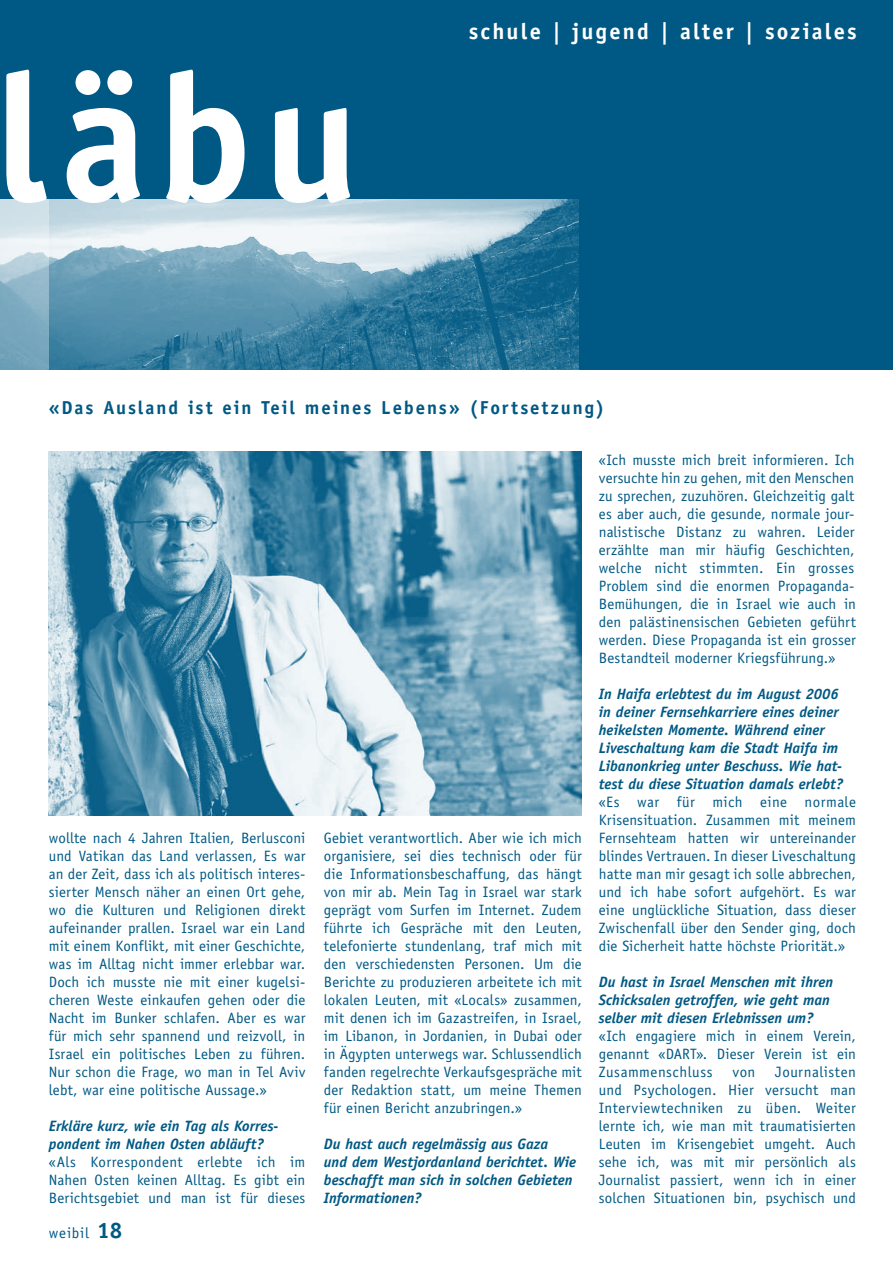
<style>
.page{position:relative;width:893px;height:1263px;background:#fff}
.page>*{position:absolute;margin:0;border:0;box-sizing:border-box;transform-origin:0 0}
.t1{font:700 180px "Officina Sans";color:#fff}
.t2{font:700 22.5px "Officina Sans";letter-spacing:.095em;color:#fff}
.t3{font:700 18.75px "Officina Sans";letter-spacing:.1em;color:#005984}
.t4{font:15px/18px "Officina Sans";letter-spacing:.005em;color:#005984;text-align:justify}
.t5{font:italic 700 15px/18px "Officina Sans";color:#005984}
.s1{font-weight:700;font-size:22.5px}
</style>
<div class="page">
<div style="left:0;top:0;width:893px;height:370px;background:#005984"></div>
<img style="left:49px;top:452px;width:533px;height:363px">
<img style="left:49px;top:200px;width:529px;height:170px">
<svg style="left:0;top:200px;width:49px;height:170px;background:#a3c3d2"></svg>
<h1 class="t1" style="left:-5px;top:26px;width:366px">läbu</h1>
<h2 class="t2" style="left:469px;top:17px;width:390px">schule | jugend | alter | soziales</h2>
<p class="t3" style="left:49px;top:396px;width:557px">«Das Ausland ist ein Teil meines Lebens» (Fortsetzung)</p>
<p class="t4" style="left:49px;top:828px;width:258px">wollte nach 4 Jahren Italien, Berlusconi und Vatikan das Land verlassen, Es war an der Zeit, dass ich als politisch interes&shy;sierter Mensch näher an einen Ort gehe, wo die Kulturen und Religionen direkt aufeinander prallen. Israel war ein Land mit einem Konflikt, mit einer Geschichte, was im Alltag nicht immer erlebbar war.<br>Doch ich musste nie mit einer kugelsi&shy;cheren Weste einkaufen gehen oder die Nacht im Bunker schlafen. Aber es war für mich sehr spannend und reizvoll, in Israel ein politisches Leben zu führen.<br>Nur schon die Frage, wo man in Tel Aviv lebt, war eine politische Aussage.»</p>
<p class="t5" style="left:49px;top:1116px;width:231px">Erkläre kurz, wie ein Tag als Korres&shy;pondent im Nahen Osten abläuft?</p>
<p class="t4" style="left:49px;top:1152px;width:258px">«Als Korrespondent erlebte ich im Nahen Osten keinen Alltag. Es gibt ein Berichtsgebiet und man ist für dieses</p>
<p class="t4" style="left:49px;top:1224px;width:75px">weibil <span class="s1">18</span></p>
<p class="t4" style="left:324px;top:828px;width:259px">Gebiet verantwortlich. Aber wie ich mich organisiere, sei dies technisch oder für die Informationsbeschaffung, das hängt von mir ab. Mein Tag in Israel war stark geprägt vom Surfen im Internet. Zudem führte ich Gespräche mit den Leuten, telefonierte stundenlang, traf mich mit den verschiedensten Personen. Um die Berichte zu produzieren arbeitete ich mit lokalen Leuten, mit «Locals» zusammen, mit denen ich im Gazastreifen, in Israel, im Libanon, in Jordanien, in Dubai oder in Ägypten unterwegs war. Schlussendlich fanden regelrechte Verkaufsgespräche mit der Redaktion statt, um meine Themen für einen Bericht anzubringen.»</p>
<p class="t5" style="left:324px;top:1134px;width:254px">Du hast auch regelmässig aus Gaza<br>und dem Westjordanland berichtet. Wie beschafft man sich in solchen Gebieten<br>Informationen?</p>
<p class="t4" style="left:599px;top:450px;width:259px">«Ich musste mich breit informieren. Ich versuchte hin zu gehen, mit den Menschen zu sprechen, zuzuhören. Gleichzeitig galt es aber auch, die gesunde, normale jour&shy;nalistische Distanz zu wahren. Leider erzählte man mir häufig Geschichten, welche nicht stimmten. Ein grosses Problem sind die enormen Propaganda-Bemühungen, die in Israel wie auch in den palästinensischen Gebieten geführt werden. Diese Propaganda ist ein grosser Bestandteil moderner Kriegsführung.»</p>
<p class="t5" style="left:599px;top:684px;width:246px">In Haifa erlebtest du im August 2006 in deiner Fernsehkarriere eines deiner heikelsten Momente. Während einer Liveschaltung kam die Stadt Haifa im Libanonkrieg unter Beschuss. Wie hat&shy;test du diese Situation damals erlebt?</p>
<p class="t4" style="left:599px;top:792px;width:259px">«Es war für mich eine normale Krisensituation. Zusammen mit meinem Fernsehteam hatten wir untereinander blindes Vertrauen. In dieser Liveschaltung hatte man mir gesagt ich solle abbrechen, und ich habe sofort aufgehört. Es war eine unglückliche Situation, dass dieser Zwischenfall über den Sender ging, doch die Sicherheit hatte höchste Priorität.»</p>
<p class="t5" style="left:599px;top:972px;width:236px">Du hast in Israel Menschen mit ihren<br>Schicksalen getroffen, wie geht man selber mit diesen Erlebnissen um?</p>
<p class="t4" style="left:599px;top:1026px;width:259px">«Ich engagiere mich in einem Verein, genannt «DART». Dieser Verein ist ein Zusammenschluss</p>
<p class="t4" style="left:599px;top:1062px;width:259px;text-indent:176px">Journalisten und Psychologen. Hier versucht man Interviewtechniken zu üben. Weiter lernte ich, wie man mit traumatisierten Leuten im Krisengebiet umgeht. Auch sehe ich, was mit mir persönlich als Journalist passiert, wenn ich in einer solchen Situationen bin, psychisch und</p>
<p class="t4" style="left:732px;top:1062px;width:24px">von</p>
</div>
